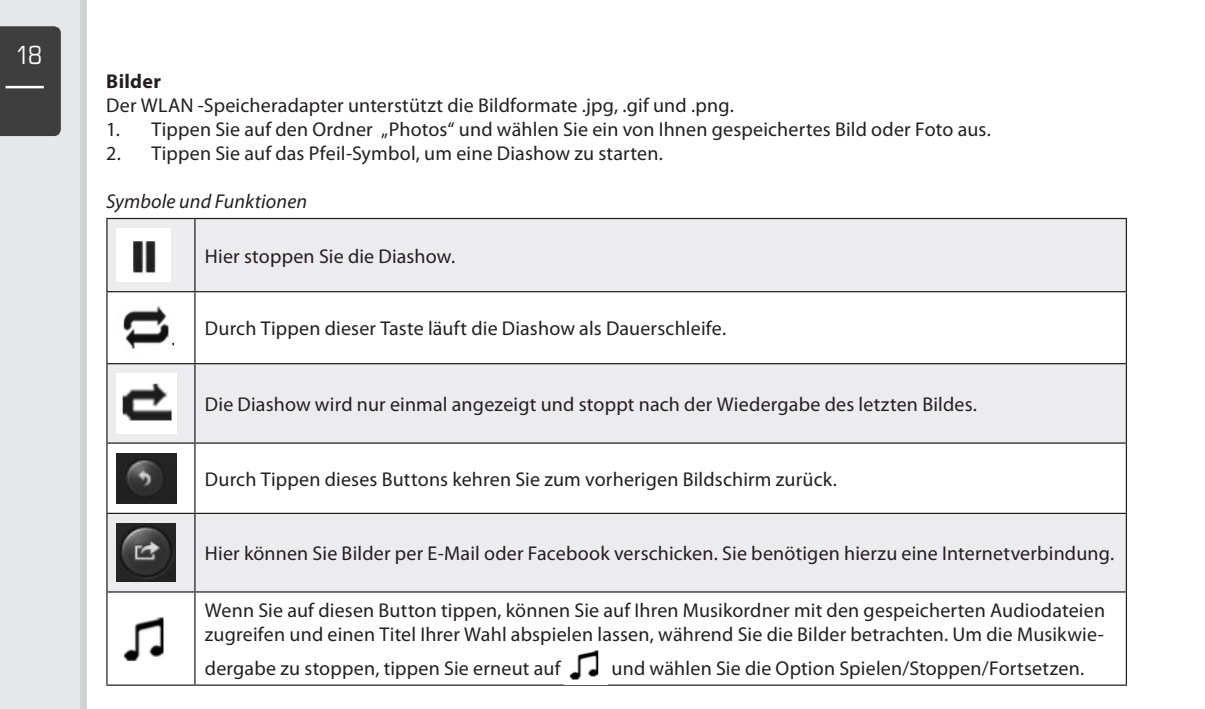
<style>
.page{position:relative;width:1205px;height:709px;background:#fff}
.page>*{position:absolute;margin:0;border:0;box-sizing:border-box;transform-origin:0 0}
.t1{font:condensed 25px "Eurostile";color:#fff}
.t2{font:20px/24px "Myriad Pro";letter-spacing:.01em;color:#231f20}
.t3{font:italic 20px "Myriad Pro";letter-spacing:.005em;color:#231f20}
.t4{font:700 20px "Myriad Pro";letter-spacing:.015em;color:#231f20}
</style>
<div class="page">
<div style="left:0;top:0;width:87px;height:709px;background:#d1d2d4"></div>
<div style="left:0;top:0;width:79px;height:709px;background:#e6e7e9"></div>
<div style="left:0;top:26px;width:61px;height:110px;background:#3e3e3f"></div>
<hr style="left:6px;top:86px;width:38px;height:2px;background:#fff">
<div style="left:108px;top:219px;width:1018px;height:72px;background:#ececee"></div>
<svg style="left:108px;top:292px;width:1018px;height:392px"></svg>
<hr style="left:194px;top:219px;width:2px;height:72px;background:#231f20">
<hr style="left:106px;top:291px;width:89px;height:1px;background:#231f20">
<hr style="left:195px;top:291px;width:932px;height:1px;background:#231f20">
<hr style="left:194px;top:292px;width:2px;height:71px;background:#231f20">
<hr style="left:106px;top:363px;width:89px;height:1px;background:#231f20">
<hr style="left:195px;top:363px;width:932px;height:1px;background:#231f20">
<hr style="left:194px;top:364px;width:2px;height:78px;background:#231f20">
<hr style="left:106px;top:442px;width:89px;height:1px;background:#231f20">
<hr style="left:195px;top:442px;width:932px;height:1px;background:#231f20">
<hr style="left:194px;top:443px;width:2px;height:70px;background:#231f20">
<hr style="left:106px;top:513px;width:89px;height:1px;background:#231f20">
<hr style="left:195px;top:513px;width:932px;height:1px;background:#231f20">
<hr style="left:194px;top:514px;width:2px;height:77px;background:#231f20">
<hr style="left:106px;top:591px;width:89px;height:1px;background:#231f20">
<hr style="left:195px;top:591px;width:932px;height:1px;background:#231f20">
<hr style="left:194px;top:592px;width:2px;height:92px;background:#231f20">
<hr style="left:106px;top:218px;width:89px;height:1px;background:#231f20">
<hr style="left:106px;top:219px;width:2px;height:72px;background:#231f20">
<hr style="left:195px;top:218px;width:932px;height:1px;background:#231f20">
<hr style="left:1126px;top:219px;width:1px;height:72px;background:#231f20">
<hr style="left:106px;top:292px;width:2px;height:71px;background:#231f20">
<hr style="left:1126px;top:292px;width:1px;height:71px;background:#231f20">
<hr style="left:106px;top:364px;width:2px;height:78px;background:#231f20">
<hr style="left:1126px;top:364px;width:1px;height:78px;background:#231f20">
<hr style="left:106px;top:443px;width:2px;height:70px;background:#231f20">
<hr style="left:1126px;top:443px;width:1px;height:70px;background:#231f20">
<hr style="left:106px;top:514px;width:2px;height:77px;background:#231f20">
<hr style="left:1126px;top:514px;width:1px;height:77px;background:#231f20">
<hr style="left:106px;top:592px;width:2px;height:92px;background:#231f20">
<hr style="left:1126px;top:592px;width:1px;height:92px;background:#231f20">
<hr style="left:106px;top:684px;width:89px;height:1px;background:#231f20">
<hr style="left:195px;top:684px;width:932px;height:1px;background:#231f20">
<img style="left:117px;top:228px;width:53px;height:54px">
<img style="left:117px;top:302px;width:56px;height:52px">
<img style="left:117px;top:374px;width:59px;height:59px">
<img style="left:117px;top:453px;width:60px;height:50px">
<img style="left:117px;top:523px;width:58px;height:59px">
<img style="left:117px;top:608px;width:60px;height:60px">
<img style="left:565px;top:645px;width:42px;height:39px">
<p class="t1" style="left:16px;top:40px;width:28px">18</p>
<p class="t4" style="left:106px;top:70px;width:56px">Bilder</p>
<p class="t2" style="left:106px;top:93px;width:627px">Der WLAN -Speicheradapter unterstützt die Bildformate .jpg, .gif und .png.</p>
<p class="t2" style="left:106px;top:117px;width:884px">1. Tippen Sie auf den Ordner „Photos“ und wählen Sie ein von Ihnen gespeichertes Bild oder Foto aus.</p>
<p class="t2" style="left:106px;top:141px;width:556px">2. Tippen Sie auf das Pfeil-Symbol, um eine Diashow zu starten.</p>
<p class="t3" style="left:106px;top:190px;width:202px">Symbole und Funktionen</p>
<p class="t2" style="left:205px;top:244px;width:250px">Hier stoppen Sie die Diashow.</p>
<p class="t2" style="left:205px;top:317px;width:521px">Durch Tippen dieser Taste läuft die Diashow als Dauerschleife.</p>
<p class="t2" style="left:205px;top:392px;width:772px">Die Diashow wird nur einmal angezeigt und stoppt nach der Wiedergabe des letzten Bildes.</p>
<p class="t2" style="left:205px;top:467px;width:632px">Durch Tippen dieses Buttons kehren Sie zum vorherigen Bildschirm zurück.</p>
<p class="t2" style="left:205px;top:542px;width:909px">Hier können Sie Bilder per E-Mail oder Facebook verschicken. Sie benötigen hierzu eine Internetverbindung.</p>
<p class="t2" style="left:205px;top:598px;width:902px">Wenn Sie auf diesen Button tippen, können Sie auf Ihren Musikordner mit den gespeicherten Audiodateien zugreifen und einen Titel Ihrer Wahl abspielen lassen, während Sie die Bilder betrachten. Um die Musikwie-</p>
<p class="t2" style="left:205px;top:657px;width:357px">dergabe zu stoppen, tippen Sie erneut auf</p>
<p class="t2" style="left:611px;top:657px;width:472px">und wählen Sie die Option Spielen/Stoppen/Fortsetzen.</p>
</div>
